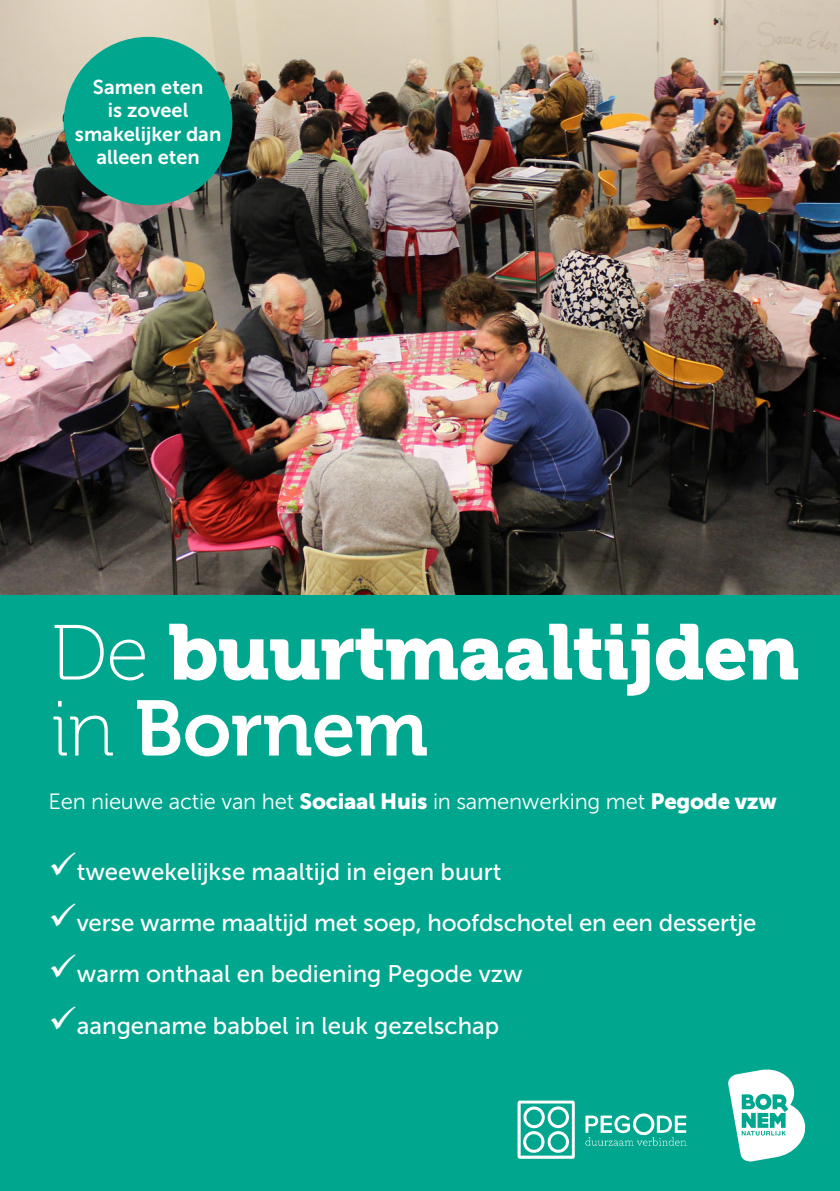
<style>
.page{position:relative;width:840px;height:1191px;background:#fff}
.page>*{position:absolute;margin:0;border:0;box-sizing:border-box;transform-origin:0 0}
.t1{font:78px "Museo 900";letter-spacing:-.01em;color:#fff}
.t2{font:78px "Museo 700";letter-spacing:-.01em;color:#fff}
.t3{font:24px "Museo Sans 500";color:#fff}
.t4{font:22px "Museo Sans 300";letter-spacing:-.01em;color:#fff}
.t5{font:20px/23.4px "Museo Sans 700";color:#fff;text-align:center}
.s1{font-family:"Museo 100"}
.s2{font-family:"Museo Sans 900"}
</style>
<div class="page">
<img style="left:0;top:0;width:839px;height:595px">
<div style="left:0;top:595px;width:839px;height:596px;background:#00a78e"></div>
<svg style="left:728px;top:1069px;width:77px;height:92px"></svg>
<div style="left:64px;top:37px;width:168px;height:168px;background:#00a78e;border-radius:50%"></div>
<img style="left:517px;top:1100px;width:170px;height:59px">
<p class="t5" style="left:75px;top:75px;width:148px">Samen eten<br>is zoveel smakelijker dan alleen eten</p>
<h1 class="t1" style="left:51px;top:608px;width:749px"><span class="s1">De</span> buurtmaaltijden</h1>
<h1 class="t2" style="left:51px;top:685px;width:378px"><span class="s1">in</span> Bornem</h1>
<p class="t4" style="left:48px;top:789px;width:729px">Een nieuwe actie van het <span class="s2">Sociaal Huis</span> in samenwerking met <span class="s2">Pegode vzw</span></p>
<p class="t3" style="left:48px;top:858px;width:454px">✓tweewekelijkse maaltijd in eigen buurt</p>
<p class="t3" style="left:48px;top:909px;width:709px">✓verse warme maaltijd met soep, hoofdschotel en een dessertje</p>
<p class="t3" style="left:48px;top:961px;width:475px">✓warm onthaal en bediening Pegode vzw</p>
<p class="t3" style="left:48px;top:1012px;width:452px">✓aangename babbel in leuk gezelschap</p>
</div>
